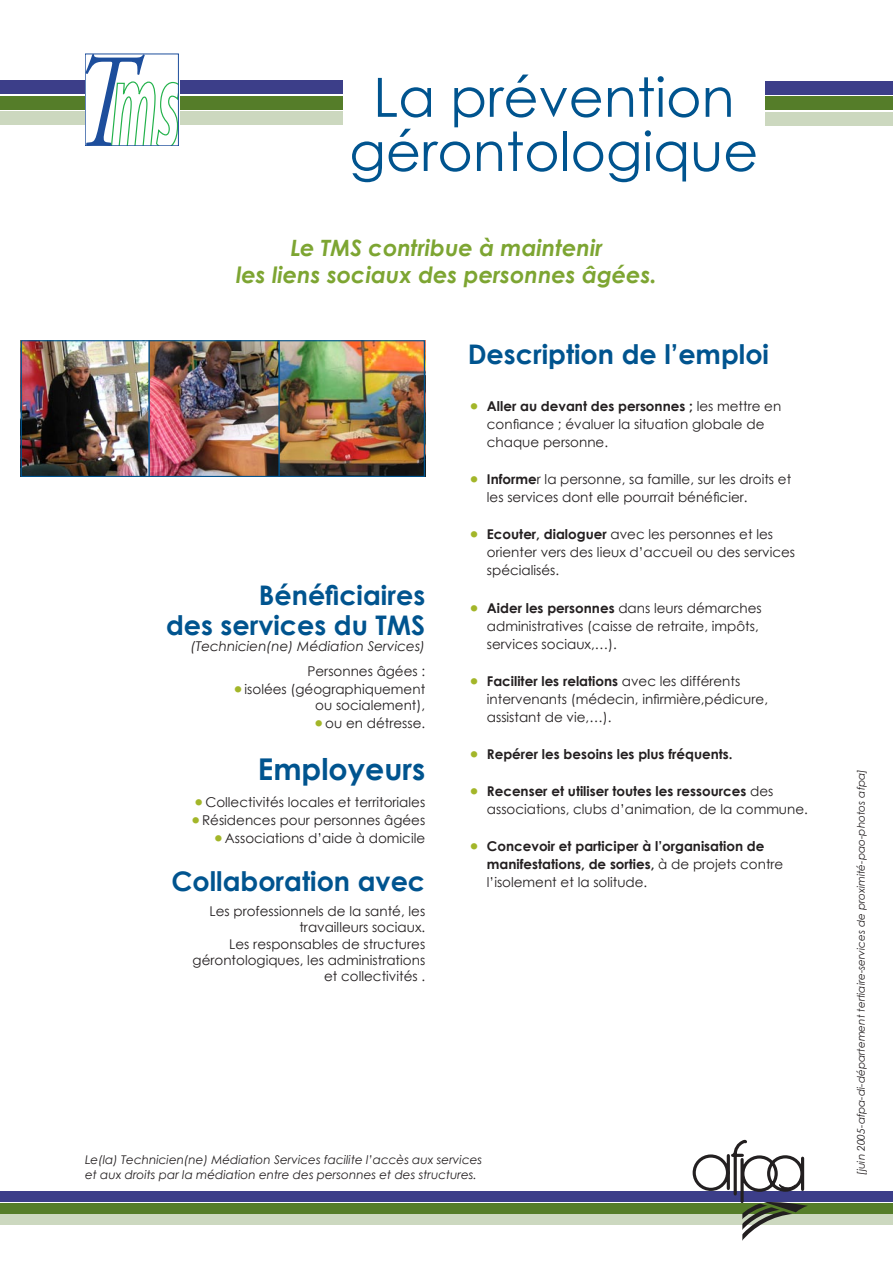
<style>
.page{position:relative;width:893px;height:1263px;background:#fff}
.page>*{position:absolute;margin:0;border:0;box-sizing:border-box;transform-origin:0 0}
.t1{font:54.15px/54.2px "Century Gothic";color:#00548f;text-align:center}
.t2{font:700 30px "Century Gothic";color:#00548f}
.t3{font:700 27px/30px "Century Gothic";color:#00548f;text-align:right}
.t4{font:italic 700 22.5px/27px "Century Gothic";color:#7da532;text-align:center}
.t5{font:13.5px/18px "Century Gothic";color:#231f20}
.t6{font:700 13.5px/18px "Century Gothic";color:#231f20}
.t7{font:italic 13.5px "Century Gothic";color:#231f20}
.t8{font:italic 12px/15px "Century Gothic";color:#231f20}
.t9{font:italic 10.5px "Century Gothic";color:#231f20}
.s1{font-size:21px;color:#a3b629}
.s2{font-weight:700}
.s3{font-weight:400;font-size:21px;color:#a3b629}
.s4{font-weight:400}
</style>
<div class="page">
<div style="left:0;top:81px;width:342px;height:13px;background:#3c3e89"></div>
<div style="left:0;top:96px;width:342px;height:13px;background:#557d29"></div>
<div style="left:0;top:111px;width:342px;height:13px;background:#ccd8bf"></div>
<div style="left:0;top:1191px;width:893px;height:10px;background:#3c3e89"></div>
<div style="left:0;top:1203px;width:893px;height:10px;background:#557d29"></div>
<div style="left:0;top:1215px;width:893px;height:10px;background:#ccd8bf"></div>
<div style="left:765px;top:81px;width:128px;height:14px;background:#3c3e89"></div>
<div style="left:765px;top:97px;width:128px;height:13px;background:#557d29"></div>
<div style="left:765px;top:112px;width:128px;height:13px;background:#ccd8bf"></div>
<svg style="left:85px;top:52px;width:94px;height:95px"></svg>
<svg style="left:87px;top:56px;width:89px;height:88px"></svg>
<svg style="left:693px;top:1140px;width:115px;height:101px"></svg>
<img style="left:23px;top:342px;width:255px;height:133px">
<img style="left:280px;top:342px;width:143px;height:133px">
<div style="left:21px;top:340px;width:404px;height:137px;border:1px solid #00548f"></div>
<hr style="left:278px;top:340px;width:2px;height:137px;background:#00548f">
<hr style="left:149px;top:340px;width:1px;height:137px;background:#00548f">
<h1 class="t1" style="left:349px;top:69px;width:410px">La prévention gérontologique</h1>
<h3 class="t4" style="left:236px;top:233px;width:422px">Le TMS contribue à maintenir<br>les liens sociaux des personnes âgées.</h3>
<h3 class="t3" style="left:166px;top:579px;width:261px">Bénéficiaires<br>des services du TMS</h3>
<p class="t7" style="left:191px;top:637px;width:236px">(Technicien(ne) Médiation Services)</p>
<p class="t5" style="left:308px;top:662px;width:119px">Personnes âgées :</p>
<p class="t5" style="left:232px;top:681px;width:195px;line-height:16.2px;text-align:right"><span class="s1">•</span>isolées (géographiquement ou socialement),</p>
<p class="t5" style="left:313px;top:714px;width:114px"><span class="s1">•</span>ou en détresse.</p>
<h2 class="t2" style="left:258px;top:747px;width:169px">Employeurs</h2>
<p class="t5" style="left:193px;top:793px;width:234px"><span class="s1">•</span>Collectivités locales et territoriales</p>
<p class="t5" style="left:189px;top:811px;width:237px"><span class="s1">•</span>Résidences pour personnes âgées</p>
<p class="t5" style="left:212px;top:829px;width:215px"><span class="s1">•</span>Associations d’aide à domicile</p>
<h3 class="t3" style="left:171px;top:865px;width:255px">Collaboration avec</h3>
<p class="t5" style="left:193px;top:903px;width:234px;line-height:16.2px;text-align:right">Les professionnels de la santé, les travailleurs sociaux.<br>Les responsables de structures gérontologiques, les administrations et collectivités .</p>
<h3 class="t3" style="left:468px;top:338px;width:303px">Description de l’emploi</h3>
<p class="t5" style="left:487px;top:397px;width:296px;text-indent:-19px"><span class="s1">•</span> <span class="s2">Aller au devant des personnes ;</span> les mettre en confiance ; évaluer la situation globale de chaque personne.</p>
<p class="t5" style="left:487px;top:470px;width:306px;text-indent:-19px"><span class="s1">•</span> <span class="s2">Informe</span>r la personne, sa famille, sur les droits et les services dont elle pourrait bénéficier.</p>
<p class="t5" style="left:487px;top:525px;width:310px;text-indent:-19px"><span class="s1">•</span> <span class="s2">Ecouter, dialoguer</span> avec les personnes et les orienter vers des lieux d’accueil ou des services spécialisés.</p>
<p class="t5" style="left:487px;top:598px;width:276px;text-indent:-19px"><span class="s1">•</span> <span class="s2">Aider les personnes</span> dans leurs démarches administratives (caisse de retraite, impôts, services sociaux,…).</p>
<p class="t5" style="left:487px;top:672px;width:283px;text-indent:-19px"><span class="s1">•</span> <span class="s2">Faciliter les relations</span> avec les différents intervenants (médecin, infirmière,pédicure, assistant de vie,…).</p>
<p class="t6" style="left:468px;top:744px;width:266px"><span class="s3">•</span> Repérer les besoins les plus fréquents.</p>
<p class="t5" style="left:487px;top:782px;width:323px;text-indent:-19px"><span class="s1">•</span> <span class="s2">Recenser et utiliser toutes les ressources</span> des associations, clubs d’animation, de la commune.</p>
<p class="t6" style="left:487px;top:837px;width:298px;text-indent:-19px"><span class="s3">•</span> Concevoir et participer à l’organisation de manifestations, de sorties, <span class="s4">à de projets contre l’isolement et la solitude.</span></p>
<p class="t8" style="left:85px;top:1152px;width:399px">Le(la) Technicien(ne) Médiation Services facilite l’accès aux services et aux droits par la médiation entre des personnes et des structures.</p>
<p class="t9" style="left:853px;top:1175px;width:408px;rotate:-90deg">[juin 2005-afpa-di-département tertiaire-services de proximité-pao-photos afpa]</p>
</div>
